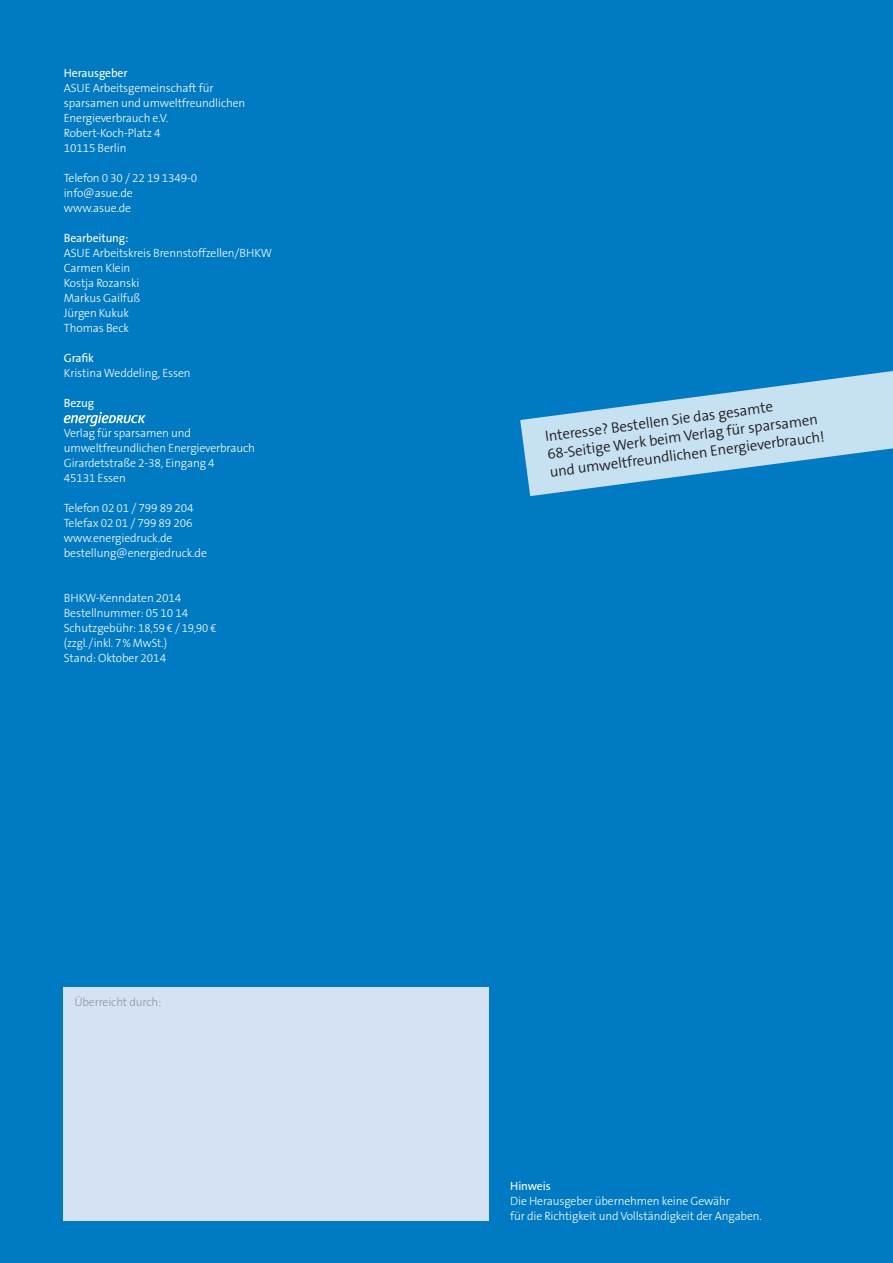
<style>
.page{position:relative;width:893px;height:1263px;background:#007bc3}
.page>*{position:absolute;margin:0;border:0;box-sizing:border-box;transform-origin:0 0}
.t1{font:300 15px/18.1px "The Sans B4";color:#231f20}
.t2{font:300 12px/15px "The Sans B3";letter-spacing:-.01em;color:#fff}
.t3{font:12px "The Sans B5 Plain";letter-spacing:-.01em;color:#fff}
.t4{font:300 12px "The Sans B3";letter-spacing:-.01em;color:#939598}
</style>
<div class="page">
<div style="left:64px;top:986px;width:425px;height:234px;background:#d4e2f3"></div>
<svg style="left:64px;top:412px;width:82px;height:14px"></svg>
<svg style="left:520px;top:371px;width:373px;height:125px;fill:#c6e1f1"></svg>
<p class="t3" style="left:64px;top:67px;width:65px">Herausgeber</p>
<p class="t2" style="left:64px;top:81px;width:183px">ASUE Arbeitsgemeinschaft für sparsamen und umweltfreundlichen<br>Energieverbrauch e.V.<br>Robert-Koch-Platz 4<br>10115 Berlin</p>
<p class="t2" style="left:64px;top:171px;width:135px">Telefon 0 30 / 22 19 1349-0 info@asue.de www.asue.de</p>
<p class="t3" style="left:64px;top:232px;width:66px">Bearbeitung:</p>
<p class="t2" style="left:64px;top:246px;width:210px">ASUE Arbeitskreis Brennstoffzellen/BHKW<br>Carmen Klein<br>Kostja Rozanski<br>Markus Gailfuß<br>Jürgen Kukuk<br>Thomas Beck</p>
<p class="t3" style="left:64px;top:352px;width:32px">Grafik</p>
<p class="t2" style="left:64px;top:366px;width:128px">Kristina Weddeling, Essen</p>
<p class="t3" style="left:64px;top:397px;width:32px">Bezug</p>
<p class="t2" style="left:64px;top:426px;width:193px">Verlag für sparsamen und umweltfreundlichen Energieverbrauch<br>Girardetstraße 2-38, Eingang 4<br>45131 Essen</p>
<p class="t2" style="left:64px;top:501px;width:145px">Telefon 02 01 / 799 89 204<br>Telefax 02 01 / 799 89 206 www.energiedruck.de bestellung@energiedruck.de</p>
<p class="t2" style="left:64px;top:591px;width:154px">BHKW-Kenndaten 2014<br>Bestellnummer: 05 10 14<br>Schutzgebühr: 18,59 € / 19,90 € (zzgl. / inkl. 7 % MwSt.)<br>Stand: Oktober 2014</p>
<p class="t4" style="left:74px;top:996px;width:89px">Überreicht durch:</p>
<p class="t1" style="left:544px;top:429px;width:279px;rotate:-8deg">Interesse? Bestellen Sie das gesamte<br>68-Seitige Werk beim Verlag für sparsamen und umweltfreundlichen Energieverbrauch!</p>
<p class="t3" style="left:510px;top:1180px;width:42px">Hinweis</p>
<p class="t2" style="left:510px;top:1194px;width:253px">Die Herausgeber übernehmen keine Gewähr<br>für die Richtigkeit und Vollständigkeit der Angaben.</p>
</div>
